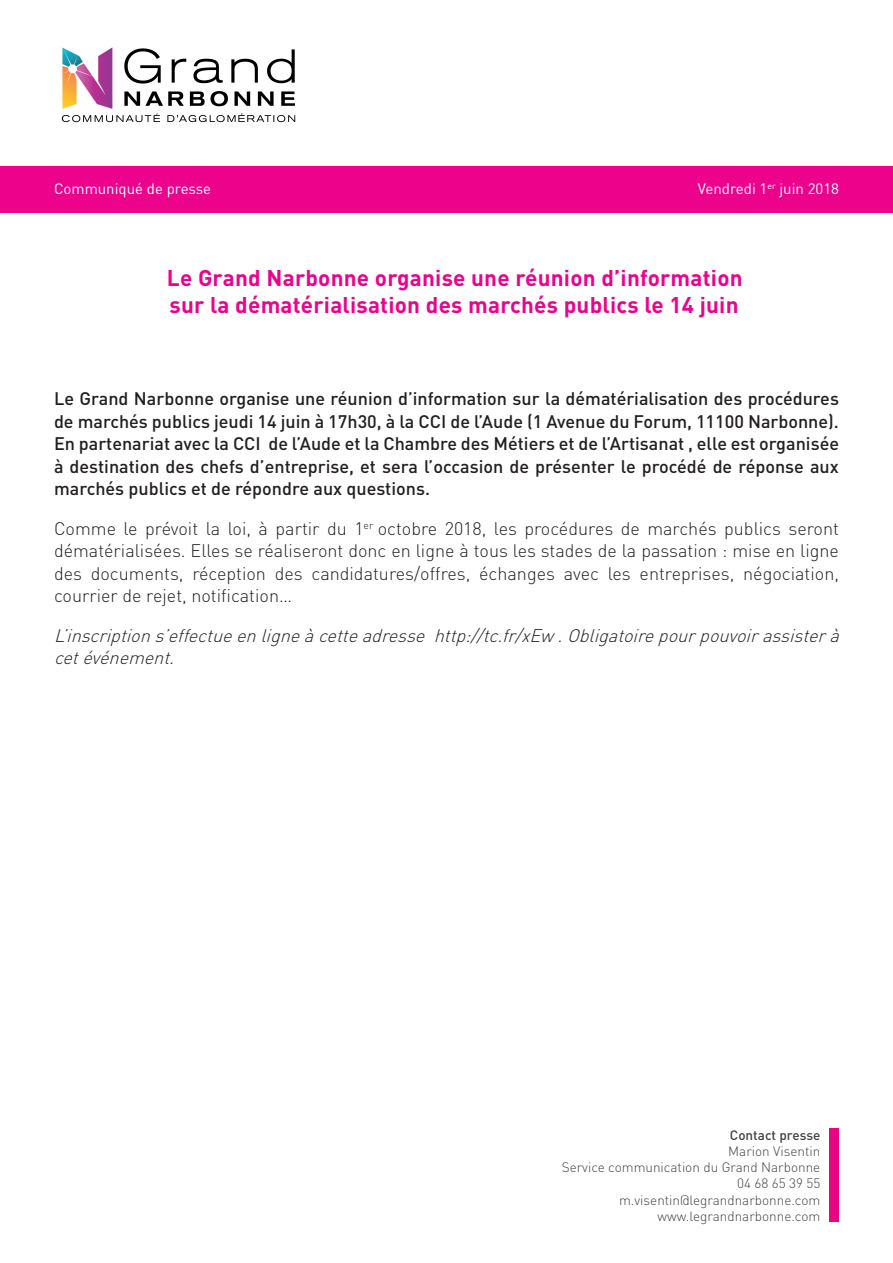
<style>
.page{position:relative;width:893px;height:1263px;background:#fff}
.page>*{position:absolute;margin:0;border:0;box-sizing:border-box;transform-origin:0 0}
.t1{font:700 22.5px/27px "DIN Pro";letter-spacing:.01em;color:#ed028c}
.t2{font:500 18px/22.5px "DIN Pro";color:#231f20;text-align:justify}
.t3{font:300 18px/22.5px "DIN Pro";color:#231f20;text-align:justify}
.t4{font:italic 300 18px/22.5px "DIN Pro";color:#231f20}
.t5{font:15px "DIN Pro";color:#fff}
.t6{font:300 13.5px/16.2px "DIN Pro";color:#414243;text-align:right}
.t7{font:500 13.5px "DIN Pro";color:#414243}
</style>
<div class="page">
<div style="left:0;top:166px;width:893px;height:47px;background:#ed028c"></div>
<div style="left:829px;top:1128px;width:10px;height:94px;background:#ed0284"></div>
<img style="left:61px;top:47px;width:235px;height:76px">
<p class="t5" style="left:54px;top:178px;width:159px">Communiqué de presse</p>
<p class="t5" style="left:698px;top:178px;width:142px">Vendredi 1<sup>er</sup> juin 2018</p>
<p class="t1" style="left:167px;top:264px;width:577px">Le Grand Narbonne organise une réunion d’information sur la dématérialisation des marchés publics le 14 juin</p>
<p class="t2" style="left:54px;top:387px;width:787px">Le Grand Narbonne organise une réunion d’information sur la dématérialisation des procédures de marchés publics jeudi 14 juin à 17h30, à la CCI de l’Aude (1 Avenue du Forum, 11100 Narbonne).<br>En partenariat avec la CCI de l’Aude et la Chambre des Métiers et de l’Artisanat , elle est organisée à destination des chefs d’entreprise, et sera l’occasion de présenter le procédé de réponse aux marchés publics et de répondre aux questions.</p>
<p class="t3" style="left:54px;top:516px;width:786px">Comme le prévoit la loi, à partir du 1<sup>er</sup> octobre 2018, les procédures de marchés publics seront dématérialisées. Elles se réaliseront donc en ligne à tous les stades de la passation : mise en ligne des documents, réception des candidatures/offres, échanges avec les entreprises, négociation, courrier de rejet, notification…</p>
<p class="t4" style="left:54px;top:623px;width:793px">L’inscriptions’effectueenligneàcetteadresse http://tc.fr/xEw .Obligatoirepourpouvoirassisterà cetévénement.</p>
<p class="t7" style="left:730px;top:1126px;width:92px">Contact presse</p>
<p class="t6" style="left:562px;top:1142px;width:260px">Marion Visentin<br>Service communication du Grand Narbonne<br>04 68 65 39 55 m.visentin@legrandnarbonne.com www.legrandnarbonne.com</p>
</div>
